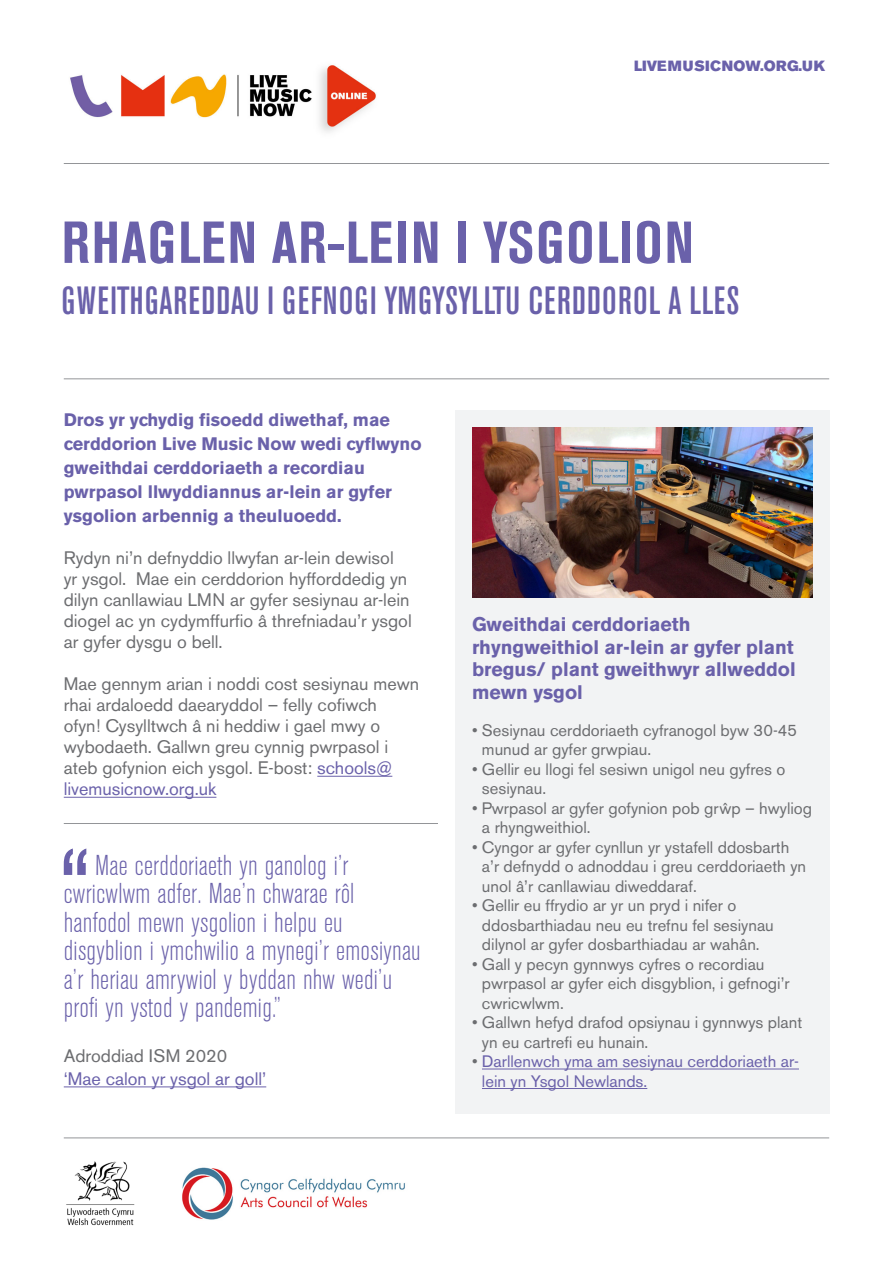
<style>
.page{position:relative;width:893px;height:1263px;background:#fff}
.page>*{position:absolute;margin:0;border:0;box-sizing:border-box;transform-origin:0 0}
.sub{font:700 condensed 58.5px "Akzidenz Grotesk BE";letter-spacing:.035em;color:#6a61aa}
.sub-2{font:500 condensed 39px "Akzidenz Grotesk BE";letter-spacing:.03em;color:#6a61aa}
.body_17{font:300 condensed 28.5px/28.5px "Akzidenz Grotesk BE";letter-spacing:.01em;color:#6a61aa}
.body{font:700 19.5px/22.5px "Akzidenz Grotesk BE";color:#6a61aa}
.body-2{font:18px/21px "Akzidenz Grotesk BE";color:#6c6d70}
.body-3{font:700 18px/24px "Akzidenz Grotesk BE";color:#6a61aa}
.body-4{font:18px "Akzidenz Grotesk BE";color:#6a61aa}
.body-5{font:16.5px/19.5px "Akzidenz Grotesk BE";color:#6c6d70}
.body-6{font:16.5px/19.5px "Akzidenz Grotesk BE";color:#6a61aa}
.t1{font:14.7px "Akzidenz Grotesk BE Super";letter-spacing:.03em;color:#6a61aa}
.s1{color:#6a61aa}
.s2{color:#6c6d70}
</style>
<div class="page">
<div style="left:455px;top:411px;width:374px;height:703px;background:#f2f3f4"></div>
<hr style="left:64px;top:163px;width:765px;height:1px;background:#939598">
<hr style="left:64px;top:378px;width:765px;height:1px;background:#939598">
<hr style="left:64px;top:1086px;width:202px;height:1px;background:#6a61aa">
<img style="left:70px;top:65px;width:306px;height:67px">
<img style="left:472px;top:428px;width:340px;height:170px">
<hr style="left:317px;top:776px;width:75px;height:1px;background:#6a61aa">
<hr style="left:64px;top:797px;width:152px;height:1px;background:#6a61aa">
<hr style="left:482px;top:1068px;width:317px;height:1px;background:#6a61aa">
<hr style="left:482px;top:1088px;width:165px;height:1px;background:#6a61aa">
<svg style="left:63px;top:848px;width:24px;height:27px"></svg>
<hr style="left:64px;top:823px;width:374px;height:1px;background:#939598">
<hr style="left:64px;top:1137px;width:765px;height:1px;background:#939598">
<img style="left:182px;top:1167px;width:223px;height:53px">
<img style="left:66px;top:1161px;width:69px;height:65px">
<p class="t1" style="left:634px;top:57px;width:193px">LIVEMUSICNOW.ORG.UK</p>
<p class="sub" style="left:62px;top:209px;width:634px">RHAGLEN AR-LEIN I YSGOLION</p>
<p class="sub-2" style="left:62px;top:279px;width:679px">GWEITHGAREDDAU I GEFNOGI YMGYSYLLTU CERDDOROL A LLES</p>
<p class="body-3" style="left:64px;top:408px;width:359px">Dros yr ychydig fisoedd diwethaf, mae cerddorion Live Music Now wedi cyflwyno gweithdai cerddoriaeth a recordiau pwrpasol llwyddiannus ar-lein ar gyfer ysgolion arbennig a theuluoedd.</p>
<p class="body-2" style="left:64px;top:548px;width:349px">Rydyn ni’n defnyddio llwyfan ar-lein dewisol<br>yr ysgol. Mae ein cerddorion hyfforddedig yn dilyn canllawiau LMN ar gyfer sesiynau ar-lein diogel ac yn cydymffurfio â threfniadau’r ysgol ar gyfer dysgu o bell.</p>
<p class="body-2" style="left:64px;top:674px;width:357px">Mae gennym arian i noddi cost sesiynau mewn rhai ardaloedd daearyddol – felly cofiwch<br>ofyn! Cysylltwch â ni heddiw i gael mwy o wybodaeth. Gallwn greu cynnig pwrpasol i ateb gofynion eich ysgol. E-bost: <span class="s1">schools@ livemusicnow.org.uk</span></p>
<p class="body_17" style="left:64px;top:852px;width:358px;text-indent:31px">Mae cerddoriaeth yn ganolog i’r cwricwlwm adfer. Mae’n chwarae rôl hanfodol mewn ysgolion i helpu eu disgyblion i ymchwilio a mynegi’r emosiynau a’r heriau amrywiol y byddan nhw wedi’u profi yn ystod y pandemig.”</p>
<p class="body-2" style="left:64px;top:1045px;width:165px">Adroddiad ISM 2020</p>
<p class="body-4" style="left:64px;top:1068px;width:204px">‘Mae calon yr ysgol ar goll’</p>
<p class="body" style="left:472px;top:613px;width:325px">Gweithdai cerddoriaeth rhyngweithiol ar-lein ar gyfer plant bregus/ plant gweithwyr allweddol mewn ysgol</p>
<p class="body-5" style="left:482px;top:720px;width:317px;text-indent:-10px">• Sesiynau cerddoriaeth cyfranogol byw 30-45 munud ar gyfer grwpiau.</p>
<p class="body-5" style="left:482px;top:759px;width:305px;text-indent:-10px">• Gellir eu llogi fel sesiwn unigol neu gyfres o sesiynau.</p>
<p class="body-5" style="left:482px;top:798px;width:332px;text-indent:-10px">• Pwrpasol ar gyfer gofynion pob gr ˆwp – hwyliog a rhyngweithiol.</p>
<p class="body-5" style="left:482px;top:837px;width:326px;text-indent:-10px">• Cyngor ar gyfer cynllun yr ystafell ddosbarth a’r defnydd o adnoddau i greu cerddoriaeth yn unol â’r canllawiau diweddaraf.</p>
<p class="body-5" style="left:482px;top:896px;width:293px;text-indent:-10px">• Gellir eu ffrydio ar yr un pryd i nifer o ddosbarthiadau neu eu trefnu fel sesiynau dilynol ar gyfer dosbarthiadau ar wahân.</p>
<p class="body-5" style="left:482px;top:954px;width:309px;text-indent:-10px">• Gall y pecyn gynnwys cyfres o recordiau pwrpasol ar gyfer eich disgyblion, i gefnogi’r cwricwlwm.</p>
<p class="body-5" style="left:482px;top:1013px;width:322px;text-indent:-10px">• Gallwn hefyd drafod opsiynau i gynnwys plant yn eu cartrefi eu hunain.</p>
<p class="body-6" style="left:482px;top:1052px;width:318px;text-indent:-10px"><span class="s2">•</span> Darllenwch yma am sesiynau cerddoriaeth ar&shy;lein yn Ysgol Newlands.</p>
</div>
